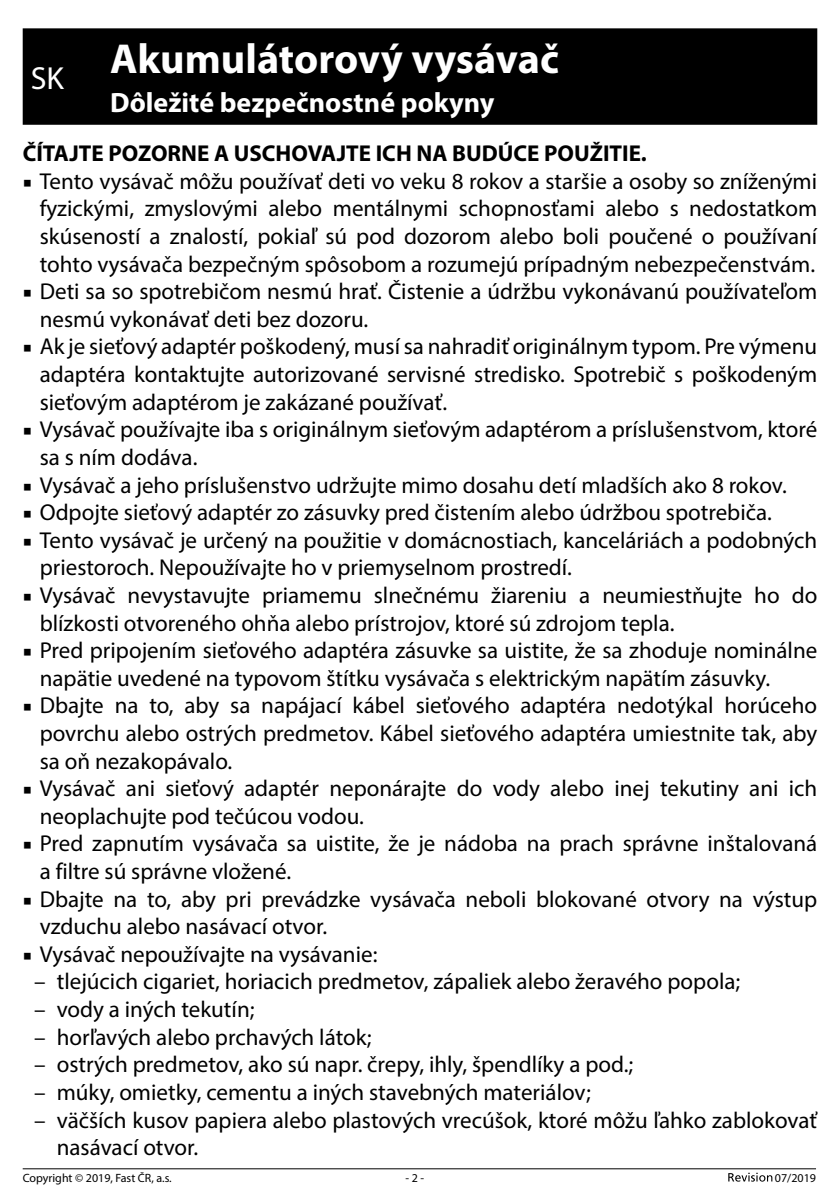
<style>
.page{position:relative;width:840px;height:1191px;background:#fff}
.page>*{position:absolute;margin:0;border:0;box-sizing:border-box;transform-origin:0 0}
.t1{font:700 42px "Myriad Pro";color:#fff}
.t2{font:700 28px "Myriad Pro";color:#fff}
.t3{font:23px/27.6px "Myriad Pro";color:#000}
.t4{font:700 23px "Myriad Pro";color:#000}
.t5{font:12px "Myriad Pro";color:#000}
.s1{font-family:"Minion Pro"}
</style>
<div class="page">
<svg style="left:728px;top:1172px;width:44px;height:9px"></svg>
<hr style="left:23px;top:1168px;width:792px;height:1px;background:#000">
<div style="left:23px;top:28px;width:793px;height:97px;background:#000"></div>
<h1 class="t1" style="left:31px;top:31px;width:529px"><sub>SK</sub> Akumulátorový vysávač</h1>
<p class="t2" style="left:110px;top:84px;width:385px">Dôležité bezpečnostné pokyny</p>
<p class="t4" style="left:23px;top:138px;width:625px">ČÍTAJTE POZORNE A USCHOVAJTE ICH NA BUDÚCE POUŽITIE.</p>
<p class="t3" style="left:40px;top:167px;width:778px;text-align:justify;text-indent:-17px"><span class="s1">■</span> Tento vysávač môžu používať deti vo veku 8 rokov a staršie a osoby so zníženými fyzickými, zmyslovými alebo mentálnymi schopnosťami alebo s nedostatkom skúseností a znalostí, pokiaľ sú pod dozorom alebo boli poučené o používaní tohto vysávača bezpečným spôsobom a rozumejú prípadným nebezpečenstvám.</p>
<p class="t3" style="left:40px;top:277px;width:778px;text-indent:-17px"><span class="s1">■</span> Deti sa so spotrebičom nesmú hrať. Čistenie a údržbu vykonávanú používateľom nesmú vykonávať deti bez dozoru.</p>
<p class="t3" style="left:40px;top:332px;width:778px;text-align:justify;text-indent:-17px"><span class="s1">■</span> Ak je sieťový adaptér poškodený, musí sa nahradiť originálnym typom. Pre výmenu adaptéra kontaktujte autorizované servisné stredisko. Spotrebič s poškodeným sieťovým adaptérom je zakázané používať.</p>
<p class="t3" style="left:40px;top:415px;width:778px;text-indent:-17px"><span class="s1">■</span> Vysávač používajte iba s originálnym sieťovým adaptérom a príslušenstvom, ktoré sa s ním dodáva.</p>
<p class="t3" style="left:23px;top:470px;width:765px"><span class="s1">■</span> Vysávač a jeho príslušenstvo udržujte mimo dosahu detí mladších ako 8 rokov.</p>
<p class="t3" style="left:23px;top:498px;width:750px"><span class="s1">■</span> Odpojte sieťový adaptér zo zásuvky pred čistením alebo údržbou spotrebiča.</p>
<p class="t3" style="left:40px;top:526px;width:778px;text-indent:-17px"><span class="s1">■</span> Tento vysávač je určený na použitie v domácnostiach, kanceláriách a podobných priestoroch. Nepoužívajte ho v priemyselnom prostredí.</p>
<p class="t3" style="left:40px;top:581px;width:778px;text-indent:-17px"><span class="s1">■</span> Vysávač nevystavujte priamemu slnečnému žiareniu a neumiestňujte ho do blízkosti otvoreného ohňa alebo prístrojov, ktoré sú zdrojom tepla.</p>
<p class="t3" style="left:40px;top:636px;width:778px;text-indent:-17px"><span class="s1">■</span> Pred pripojením sieťového adaptéra zásuvke sa uistite, že sa zhoduje nominálne napätie uvedené na typovom štítku vysávača s elektrickým napätím zásuvky.</p>
<p class="t3" style="left:40px;top:691px;width:778px;text-align:justify;text-indent:-17px"><span class="s1">■</span> Dbajte na to, aby sa napájací kábel sieťového adaptéra nedotýkal horúceho povrchu alebo ostrých predmetov. Kábel sieťového adaptéra umiestnite tak, aby sa oň nezakopávalo.</p>
<p class="t3" style="left:40px;top:774px;width:778px;text-indent:-17px"><span class="s1">■</span> Vysávač ani sieťový adaptér neponárajte do vody alebo inej tekutiny ani ich neoplachujte pod tečúcou vodou.</p>
<p class="t3" style="left:40px;top:829px;width:778px;text-indent:-17px"><span class="s1">■</span> Pred zapnutím vysávača sa uistite, že je nádoba na prach správne inštalovaná a filtre sú správne vložené.</p>
<p class="t3" style="left:40px;top:884px;width:778px;text-indent:-17px"><span class="s1">■</span> Dbajte na to, aby pri prevádzke vysávača neboli blokované otvory na výstup vzduchu alebo nasávací otvor.</p>
<p class="t3" style="left:23px;top:940px;width:356px"><span class="s1">■</span> Vysávač nepoužívajte na vysávanie:</p>
<p class="t3" style="left:34px;top:967px;width:707px">– tlejúcich cigariet, horiacich predmetov, zápaliek alebo žeravého popola;</p>
<p class="t3" style="left:34px;top:995px;width:222px">– vody a iných tekutín;</p>
<p class="t3" style="left:34px;top:1022px;width:339px">– horľavých alebo prchavých látok;</p>
<p class="t3" style="left:34px;top:1050px;width:600px">– ostrých predmetov, ako sú napr. črepy, ihly, špendlíky a pod.;</p>
<p class="t3" style="left:34px;top:1078px;width:558px">– múky, omietky, cementu a iných stavebných materiálov;</p>
<p class="t3" style="left:57px;top:1105px;width:761px;text-indent:-23px">– väčších kusov papiera alebo plastových vrecúšok, ktoré môžu ľahko zablokovať nasávací otvor.</p>
<p class="t5" style="left:23px;top:1170px;width:150px">Copyright © 2019, Fast ČR, a.s.</p>
<p class="t5" style="left:405px;top:1170px;width:20px">- 2 -</p>
<p class="t5" style="left:774px;top:1170px;width:43px">07/2019</p>
</div>
